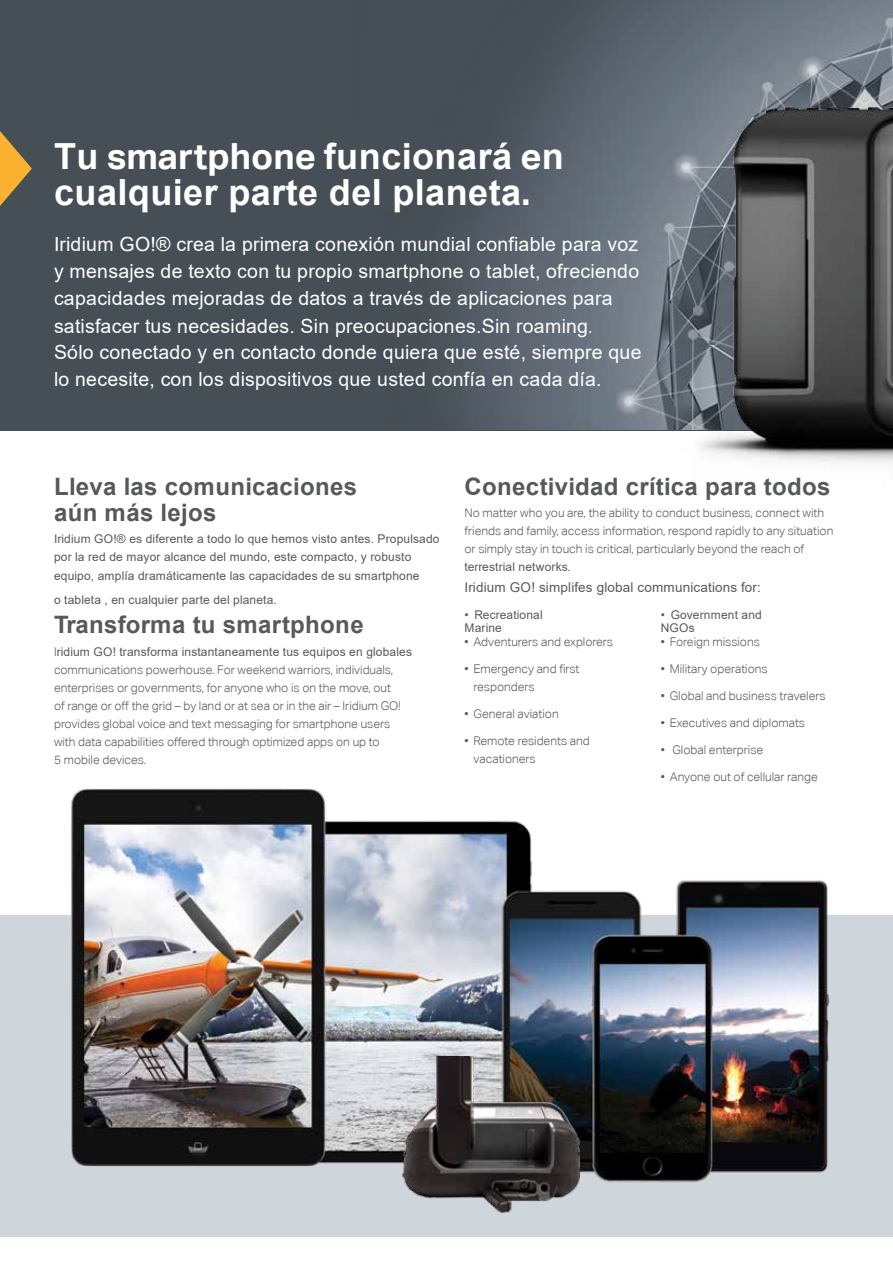
<style>
.page{position:relative;width:893px;height:1263px;background:#fff}
.page>*{position:absolute;margin:0;border:0;box-sizing:border-box;transform-origin:0 0}
.t1{font:700 36px/35.8px "Arial";color:#fff}
.t2{font:700 24px/25.7px "Arial";color:#57585b}
.t3{font:700 24px "Arial";color:#58595b}
.t4{font:19.5px/27px "Arial";color:#fff}
.t5{font:13.5px "Arial";color:#58595b}
.t6{font:300 12px/18px "Aktiv Grotesk";color:#58595b}
.t7{font:12px/18.5px "Arial";color:#57585b}
.t8{font:12px/13.4px "Arial";color:#58595b}
.s1{font-family:"Aktiv Grotesk"}
.s2{font-family:"Aktiv Grotesk";font-weight:300}
.s3{color:#58595b}
.s4{color:#57585b}
.s5{font-family:"Aktiv Grotesk";font-weight:300;color:#58595b}
</style>
<div class="page">
<div style="left:0;top:915px;width:893px;height:321px;background:#ced5db"></div>
<img style="left:0;top:0;width:893px;height:429px">
<img style="left:674px;top:57px;width:219px;height:408px">
<svg style="left:0;top:131px;width:32px;height:75px;background:#a07f43"></svg>
<img style="left:45px;top:788px;width:848px;height:449px">
<img style="left:389px;top:1056px;width:190px;height:158px">
<h1 class="t1" style="left:54px;top:139px;width:512px">Tu <span class="s1">smartphone</span> funcionará <span class="s1">e</span>n cualquier parte del planeta<span class="s1">.</span></h1>
<p class="t4" style="left:54px;top:231px;width:589px">Iridium GO!® crea la primera conexión mundial confiable para voz y mensajes de texto con tu propio smartphone o tablet, ofreciendo capacidades mejoradas de datos a través de aplicaciones para satisfacer tus necesidades. Sin preocupaciones.Sin roaming<span class="s2">.<br></span>Sólo conectado y en contacto donde quiera que esté, siempre que lo necesite, con los dispositivos que usted confía en cada día.</p>
<h2 class="t2" style="left:54px;top:474px;width:305px">Lleva las comunicaciones aún más lejos</h2>
<p class="t7" style="left:54px;top:530px;width:387px"><span class="s3">Iridium GO!®</span> es diferente a todo lo que hemos visto antes. Propulsado por la red de mayor alcance del mundo, este compacto, y robusto equipo, amplía dramáticamente las capacidades de su smartphone</p>
<p class="t7" style="left:54px;top:590px;width:224px">o tableta , en cualquier parte del planeta.</p>
<h2 class="t3" style="left:54px;top:612px;width:311px">Transforma <span class="s4">tu</span> smartphone</h2>
<p class="t7" style="left:54px;top:643px;width:360px"><span class="s5">I</span><span class="s3">ridium GO!</span> transforma instantaneamente tus equipos en globales</p>
<p class="t6" style="left:54px;top:661px;width:348px">communications powerhouse. For weekend warriors, individuals, enterprises or governments, for anyone who is on the move, out of range or off the grid – by land or at sea or in the air – Iridium GO! provides global voice and text messaging for smartphone users with data capabilities offered through optimized apps on up to<br>5 mobile devices.</p>
<h2 class="t2" style="left:464px;top:474px;width:368px">Conectividad crítica para todos</h2>
<p class="t6" style="left:464px;top:503px;width:370px">No matter who you are, the ability to conduct business, connect with friends and family, access information, respond rapidly to any situation or simply stay in touch is critical, particularly beyond the reach of</p>
<p class="t8" style="left:464px;top:560px;width:108px">terrestrial networks.</p>
<p class="t5" style="left:464px;top:580px;width:298px">Iridium GO! simplifes global communications for:</p>
<p class="t8" style="left:464px;top:608px;width:80px">• Recreational<br>Marine</p>
<p class="t6" style="left:464px;top:633px;width:150px">• Adventurers and explorers</p>
<p class="t6" style="left:473px;top:660px;width:108px;text-indent:-9px">• Emergency and first responders</p>
<p class="t6" style="left:464px;top:705px;width:96px">• General aviation</p>
<p class="t6" style="left:473px;top:732px;width:118px;text-indent:-9px">• Remote residents and vacationers</p>
<p class="t8" style="left:661px;top:608px;width:103px">• Government and<br>NGOs</p>
<p class="t6" style="left:661px;top:633px;width:101px">• Foreign missions</p>
<p class="t6" style="left:661px;top:660px;width:108px">• Military operations</p>
<p class="t6" style="left:661px;top:687px;width:166px">• Global and business travelers</p>
<p class="t6" style="left:661px;top:714px;width:146px">• Executives and diplomats</p>
<p class="t6" style="left:661px;top:741px;width:104px">• Global enterprise</p>
<p class="t6" style="left:661px;top:768px;width:159px">• Anyone out of cellular range</p>
</div>
